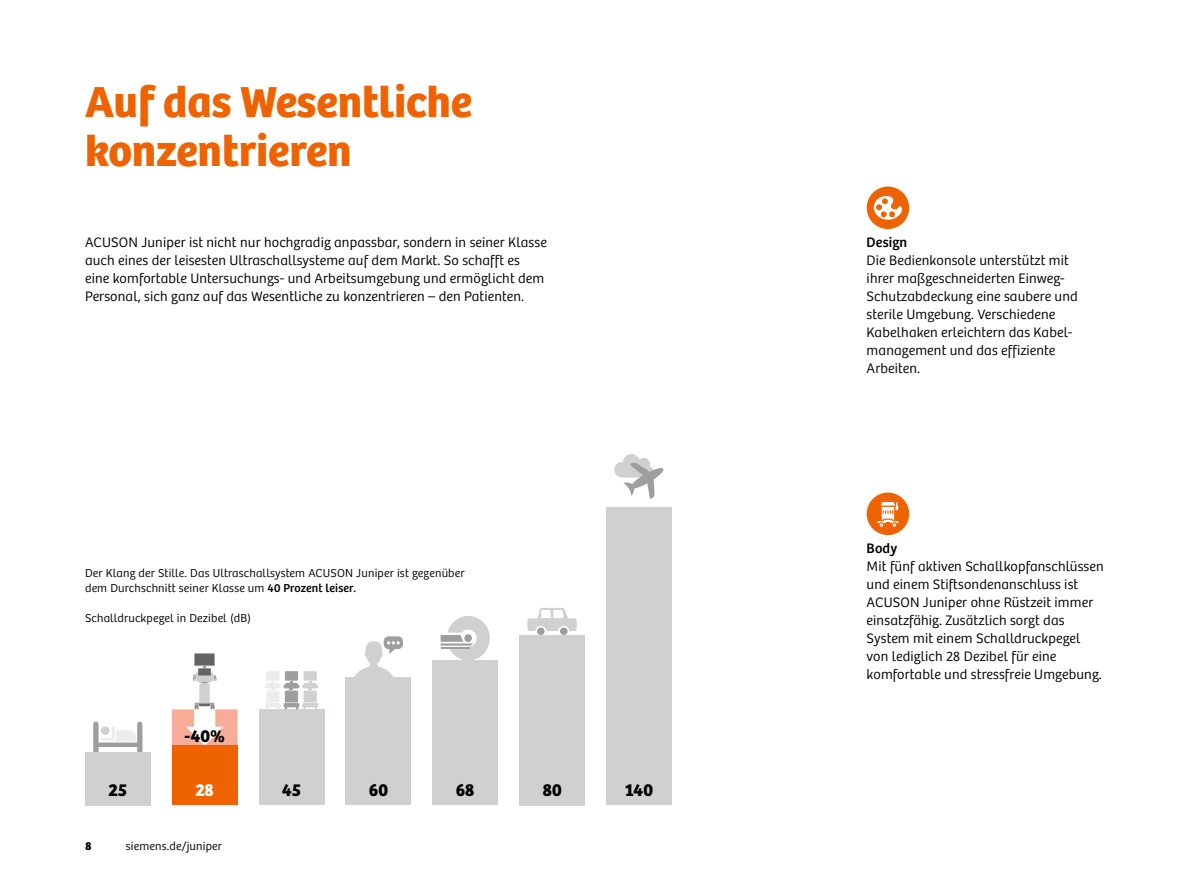
<style>
.page{position:relative;width:1191px;height:893px;background:#fff}
.page>*{position:absolute;margin:0;border:0;box-sizing:border-box;transform-origin:0 0}
.t1{font:45px/49.5px "Bree SH Headline Regular";color:#ee6300}
.t2{font:18px "Bree SH Text Bold";letter-spacing:.005em;color:#000}
.t3{font:18px "Bree SH Text Bold";color:#fff}
.t4{font:14.25px/18px "Bree SH Text Light";letter-spacing:.01em;color:#000}
.t5{font:14.25px "Bree SH Text Regular";letter-spacing:.01em;color:#000}
.t6{font:12px/15px "Bree SH Text Light";letter-spacing:.015em;color:#000}
.t7{font:12px "Bree SH Text Bold";color:#000}
.s1{font-family:"Bree SH Text Regular"}
</style>
<div class="page">
<div style="left:259px;top:709px;width:65px;height:96px;background:#cfd0d0"></div>
<div style="left:866px;top:187px;width:43px;height:42px;background:#ee6300;border-radius:50%"></div>
<svg style="left:873px;top:196px;width:29px;height:24px"></svg>
<div style="left:85px;top:752px;width:66px;height:53px;background:#cfd0d0"></div>
<div style="left:172px;top:746px;width:65px;height:59px;background:#ee6300"></div>
<div style="left:345px;top:677px;width:66px;height:128px;background:#cfd0d0"></div>
<div style="left:432px;top:660px;width:66px;height:145px;background:#cfd0d0"></div>
<div style="left:519px;top:635px;width:66px;height:170px;background:#cfd0d0"></div>
<div style="left:606px;top:507px;width:65px;height:298px;background:#cfd0d0"></div>
<svg style="left:172px;top:653px;width:65px;height:93px"></svg>
<div style="left:198px;top:668px;width:13px;height:7px;background:#626463"></div>
<svg style="left:265px;top:671px;width:53px;height:38px"></svg>
<svg style="left:527px;top:608px;width:49px;height:23px"></svg>
<div style="left:537px;top:627px;width:7px;height:8px;background:#9d9e9e;border-radius:50%"></div>
<div style="left:560px;top:627px;width:7px;height:8px;background:#9d9e9e;border-radius:50%"></div>
<svg style="left:93px;top:722px;width:49px;height:30px"></svg>
<svg style="left:440px;top:616px;width:50px;height:44px"></svg>
<div style="left:464px;top:634px;width:8px;height:8px;background:#9d9e9e;border-radius:50%"></div>
<svg style="left:354px;top:636px;width:49px;height:41px"></svg>
<svg style="left:614px;top:454px;width:50px;height:45px"></svg>
<div style="left:866px;top:493px;width:43px;height:42px;background:#ee6300;border-radius:50%"></div>
<svg style="left:877px;top:502px;width:22px;height:25px"></svg>
<h1 class="t1" style="left:85px;top:77px;width:388px">Auf das Wesentliche konzentrieren</h1>
<p class="t4" style="left:85px;top:233px;width:463px">ACUSON Juniper ist nicht nur hochgradig anpassbar, sondern in seiner Klasse auch eines der leisesten Ultraschallsysteme auf dem Markt. So schafft es eine komfortable Untersuchungs- und Arbeitsumgebung und ermöglicht dem Personal, sich ganz auf das Wesentliche zu konzentrieren – den Patienten.</p>
<p class="t6" style="left:85px;top:566px;width:381px">Der Klang der Stille. Das Ultraschallsystem ACUSON Juniper ist gegenüber dem Durchschnitt seiner Klasse um <span class="s1">40 Prozent leiser.</span></p>
<p class="t6" style="left:85px;top:611px;width:168px">Schalldruckpegel in Dezibel (dB)</p>
<p class="t2" style="left:184px;top:725px;width:42px">-40%</p>
<p class="t2" style="left:108px;top:779px;width:20px">25</p>
<p class="t3" style="left:195px;top:779px;width:20px">28</p>
<p class="t2" style="left:282px;top:779px;width:21px">45</p>
<p class="t2" style="left:369px;top:779px;width:21px">60</p>
<p class="t2" style="left:456px;top:779px;width:20px">68</p>
<p class="t2" style="left:542px;top:779px;width:21px">80</p>
<p class="t2" style="left:625px;top:779px;width:30px">140</p>
<p class="t7" style="left:85px;top:839px;width:8px">8</p>
<p class="t6" style="left:126px;top:839px;width:98px">siemens.de/juniper</p>
<p class="t5" style="left:866px;top:234px;width:42px">Design</p>
<p class="t4" style="left:866px;top:252px;width:213px">Die Bedienkonsole unterstützt mit ihrer maßgeschneiderten Einweg-<br>Schutzabdeckung eine saubere und sterile Umgebung. Verschiedene<br>Kabelhaken erleichtern das Kabel&shy;management und das effiziente<br>Arbeiten.</p>
<p class="t5" style="left:866px;top:540px;width:32px">Body</p>
<p class="t4" style="left:866px;top:557px;width:239px">Mit fünf aktiven Schallkopfanschlüssen und einem Stiftsondenanschluss ist ACUSON Juniper ohne Rüstzeit immer einsatzfähig. Zusätzlich sorgt das System mit einem Schalldruckpegel von lediglich 28 Dezibel für eine komfortable und stressfreie Umgebung.</p>
</div>
